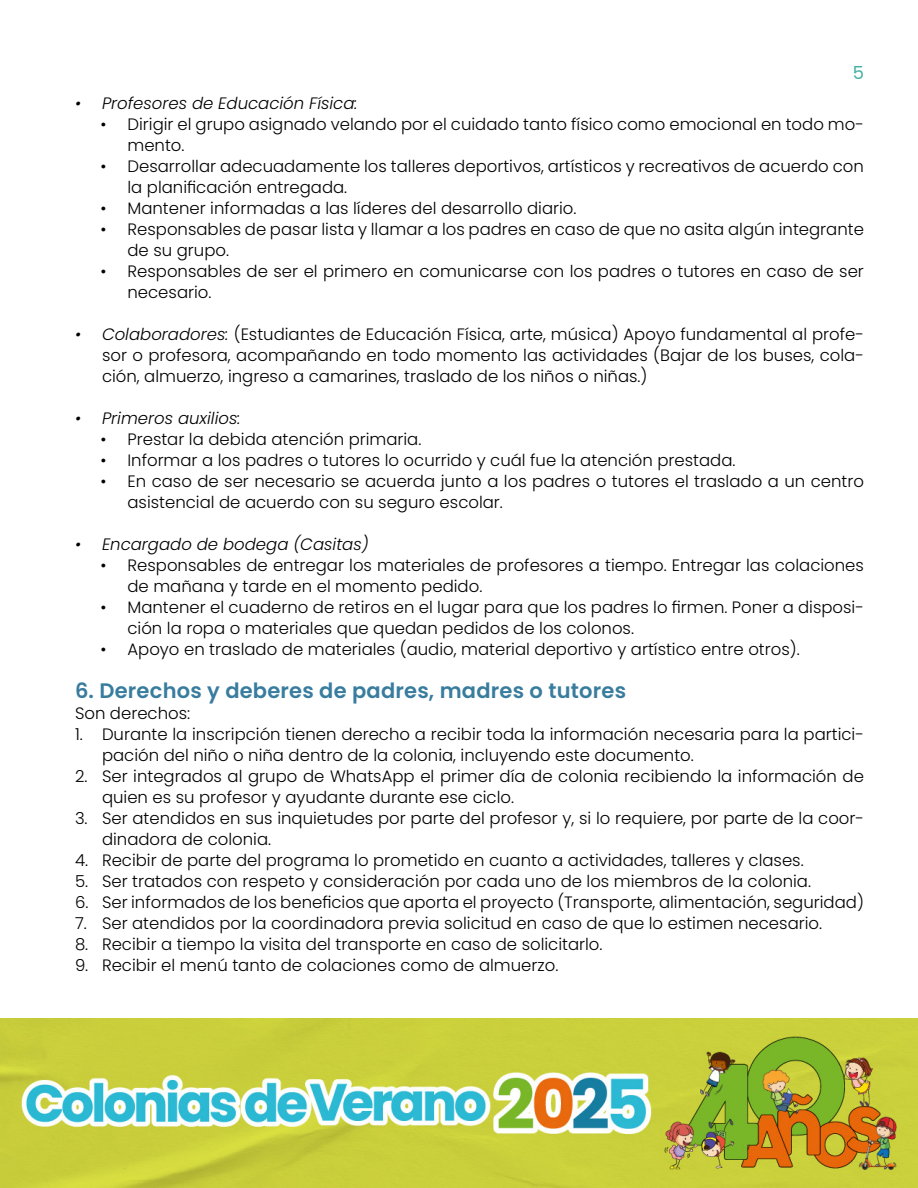
<style>
.page{position:relative;width:918px;height:1188px;background:#fff}
.page>*{position:absolute;margin:0;border:0;box-sizing:border-box;transform-origin:0 0}
.t1{font:600 21px "Poppins";letter-spacing:.01em;color:#387c9e}
.t2{font:18px "Poppins";color:#45b0a3}
.t3{font:300 16.5px/21px "Poppins";color:#000}
.t4{font:italic 300 16.5px "Poppins";color:#000}
.s1{font-style:italic}
</style>
<div class="page">
<img style="left:0;top:1018px;width:918px;height:170px">
<p class="t2" style="left:853px;top:62px;width:13px">5</p>
<p class="t4" style="left:75px;top:93px;width:284px">• Profesores de Educación Física:</p>
<p class="t3" style="left:128px;top:114px;width:738px;text-indent:-27px">• Dirigir el grupo asignado velando por el cuidado tanto físico como emocional en todo mo&shy;mento.</p>
<p class="t3" style="left:128px;top:156px;width:738px;text-indent:-27px">• Desarrollar adecuadamente los talleres deportivos, artísticos y recreativos de acuerdo con la planificación entregada.</p>
<p class="t3" style="left:100px;top:198px;width:478px">• Mantener informadas a las líderes del desarrollo diario.</p>
<p class="t3" style="left:128px;top:219px;width:738px;text-indent:-27px">• Responsables de pasar lista y llamar a los padres en caso de que no asita algún integrante de su grupo.</p>
<p class="t3" style="left:128px;top:261px;width:738px;text-indent:-27px">• Responsables de ser el primero en comunicarse con los padres o tutores en caso de ser necesario.</p>
<p class="t3" style="left:102px;top:324px;width:763px;text-align:justify;text-indent:-27px"><span class="s1">• Colaboradores:</span> (Estudiantes de Educación Física, arte, música) Apoyo fundamental al profe&shy;sor o profesora, acompañando en todo momento las actividades (Bajar de los buses, cola&shy;ción, almuerzo, ingreso a camarines, traslado de los niños o niñas.)</p>
<p class="t4" style="left:75px;top:408px;width:167px">• Primeros auxilios:</p>
<p class="t3" style="left:100px;top:429px;width:322px">• Prestar la debida atención primaria.</p>
<p class="t3" style="left:100px;top:450px;width:637px">• Informar a los padres o tutores lo ocurrido y cuál fue la atención prestada.</p>
<p class="t3" style="left:128px;top:471px;width:738px;text-indent:-27px">• En caso de ser necesario se acuerda junto a los padres o tutores el traslado a un centro asistencial de acuerdo con su seguro escolar.</p>
<p class="t4" style="left:75px;top:534px;width:295px">• Encargado de bodega (Casitas)</p>
<p class="t3" style="left:128px;top:555px;width:738px;text-indent:-27px">• Responsables de entregar los materiales de profesores a tiempo. Entregar las colaciones de mañana y tarde en el momento pedido.</p>
<p class="t3" style="left:128px;top:597px;width:738px;text-indent:-27px">• Mantener el cuaderno de retiros en el lugar para que los padres lo firmen. Poner a disposi&shy;ción la ropa o materiales que quedan pedidos de los colonos.</p>
<p class="t3" style="left:100px;top:639px;width:701px">• Apoyo en traslado de materiales (audio, material deportivo y artístico entre otros).</p>
<p class="t1" style="left:75px;top:679px;width:553px">6. Derechos y deberes de padres, madres o tutores</p>
<p class="t3" style="left:75px;top:703px;width:117px">Son derechos:</p>
<p class="t3" style="left:102px;top:724px;width:763px;text-indent:-27px">1. Durante la inscripción tienen derecho a recibir toda la información necesaria para la partici&shy;pación del niño o niña dentro de la colonia, incluyendo este documento.</p>
<p class="t3" style="left:102px;top:766px;width:764px;text-indent:-27px">2. Ser integrados al grupo de WhatsApp el primer día de colonia recibiendo la información de quien es su profesor y ayudante durante ese ciclo.</p>
<p class="t3" style="left:102px;top:808px;width:763px;text-indent:-27px">3. Ser atendidos en sus inquietudes por parte del profesor y, si lo requiere, por parte de la coor&shy;dinadora de colonia.</p>
<p class="t3" style="left:75px;top:850px;width:730px">4. Recibir de parte del programa lo prometido en cuanto a actividades, talleres y clases.</p>
<p class="t3" style="left:75px;top:871px;width:738px">5. Ser tratados con respeto y consideración por cada uno de los miembros de la colonia.</p>
<p class="t3" style="left:75px;top:892px;width:791px">6. Ser informados de los beneficios que aporta el proyecto (Transporte, alimentación, seguridad)</p>
<p class="t3" style="left:75px;top:913px;width:749px">7. Ser atendidos por la coordinadora previa solicitud en caso de que lo estimen necesario.</p>
<p class="t3" style="left:75px;top:934px;width:529px">8. Recibir a tiempo la visita del transporte en caso de solicitarlo.</p>
<p class="t3" style="left:75px;top:955px;width:485px">9. Recibir el menú tanto de colaciones como de almuerzo.</p>
</div>
